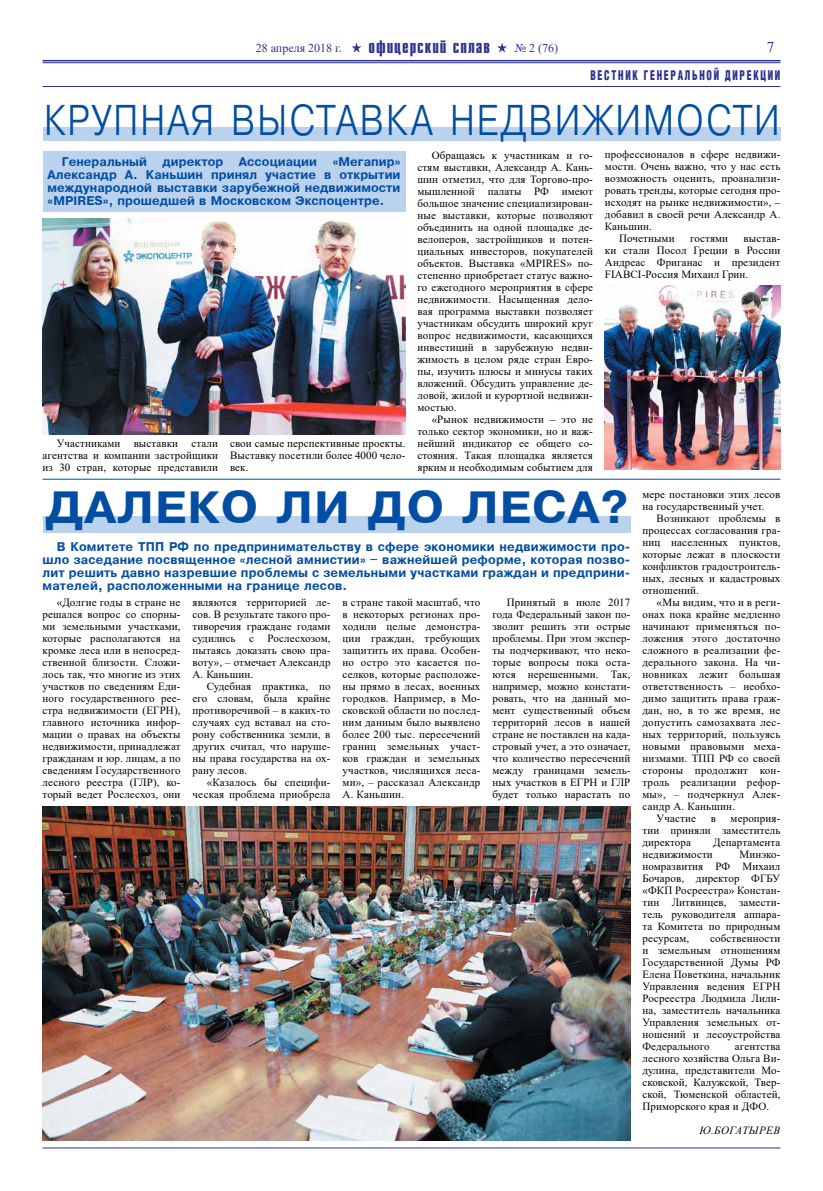
<style>
.page{position:relative;width:823px;height:1191px;background:#fff}
.page>*{position:absolute;margin:0;border:0;box-sizing:border-box;transform-origin:0 0}
.t1{font:300 43px "Pragmatica";letter-spacing:.04em;color:#034ea2;scale:.83 1}
.t2{font:43px "Pragmatica Bold Cyrillic";letter-spacing:.03em;color:#034ea2}
.t3{font:700 18px "Compact C";letter-spacing:.05em;color:#2e3092;scale:1.06 1}
.t4{font:15px "Times New Roman";color:#2e3092}
.t5{font:700 13px "AG Letterica Cond L";letter-spacing:.18em;color:#2e3092;scale:.75 1}
.t6{font:12px/13px "Pragmatica Bold Cyrillic";letter-spacing:.01em;color:#034ea2;text-align:justify;scale:.96 1}
.t7{font:12px "Times New Roman";color:#2e3092}
.t8{font:11px/12px "Times New Roman";letter-spacing:.01em;color:#000;text-align:justify}
.t9{font:italic 11px "Times New Roman";letter-spacing:.045em;color:#000}
</style>
<div class="page">
<hr style="left:43px;top:1147px;width:737px;height:1px;background:#2e3092">
<svg style="left:351px;top:43px;width:10px;height:10px"></svg>
<svg style="left:497px;top:43px;width:9px;height:10px"></svg>
<hr style="left:43px;top:60px;width:737px;height:1px;background:#2e3092">
<hr style="left:43px;top:62px;width:737px;height:1px;background:#2e3092">
<hr style="left:43px;top:86px;width:737px;height:1px;background:#2e3092">
<div style="left:43px;top:151px;width:362px;height:60px;background:#bad2ed"></div>
<div style="left:43px;top:127px;width:737px;height:14px;background:#bad2ed"></div>
<div style="left:43px;top:516px;width:587px;height:16px;background:#bad2ed"></div>
<img style="left:43px;top:218px;width:362px;height:216px">
<img style="left:604px;top:286px;width:176px;height:184px">
<hr style="left:43px;top:479px;width:737px;height:1px;background:#034ea2">
<img style="left:43px;top:806px;width:587px;height:335px">
<p class="t7" style="left:255px;top:39px;width:87px">28 апреля 2018 г.</p>
<h2 class="t3" style="left:368px;top:38px;width:116px">офицерский сплав</h2>
<p class="t7" style="left:514px;top:39px;width:45px">№ 2 (76)</p>
<h3 class="t4" style="left:766px;top:37px;width:9px">7</h3>
<p class="t5" style="left:590px;top:67px;width:255px">ВЕСТНИК ГЕНЕРАЛЬНОЙ ДИРЕКЦИИ</p>
<h1 class="t1" style="left:44px;top:92px;width:888px">КРУПНАЯ ВЫСТАВКА НЕДВИЖИМОСТИ</h1>
<p class="t6" style="left:48px;top:155px;width:369px;text-indent:285px">«Мегапир» Александр А. Каньшин принял участие в открытии международной выставки зарубежной недвижимости «MPIRES», прошедшей в Московском Экспоцентре.</p>
<p class="t6" style="left:62px;top:155px;width:90px">Генеральный</p>
<p class="t6" style="left:162px;top:155px;width:65px">директор</p>
<p class="t6" style="left:239px;top:155px;width:83px">Ассоциации</p>
<p class="t8" style="left:43px;top:437px;width:177px;text-indent:14px">Участниками выставки стали агентства и компании застройщики из 30 стран, которые представили</p>
<p class="t8" style="left:230px;top:437px;width:177px">свои самые перспективные проекты.<br>Выставку посетили более 4000 чело&shy;век.</p>
<p class="t8" style="left:417px;top:149px;width:177px;text-indent:14px">Обращаясь к участникам и го&shy;стям выставки, Александр А. Кань&shy;шин отметил, что для Торгово-про&shy;мышленной палаты РФ имеют большое значение специализирован&shy;ные выставки, которые позволяют объединить на одной площадке де&shy;велоперов, застройщиков и потен&shy;циальных инвесторов, покупателей объектов. Выставка «MPIRES» по&shy;степенно приобретает статус важно&shy;го ежегодного мероприятия в сфере недвижимости. Насыщенная дело&shy;вая программа выставки позволяет участникам обсудить широкий круг вопрос недвижимости, касающихся инвестиций в зарубежную недви&shy;жимость в целом ряде стран Евро&shy;пы, изучить плюсы и минусы таких вложений. Обсудить управление де&shy;ловой, жилой и курортной недвижи&shy;мостью.</p>
<p class="t8" style="left:417px;top:413px;width:177px;text-indent:14px">«Рынок недвижимости ‒ это не только сектор экономики, но и важ&shy;нейший индикатор ее общего со&shy;стояния. Такая площадка является ярким и необходимым событием для</p>
<p class="t8" style="left:604px;top:148px;width:177px">профессионалов в сфере недвижи-</p>
<p class="t8" style="left:604px;top:160px;width:177px">мости. Очень важно, что у нас есть</p>
<p class="t8" style="left:604px;top:172px;width:177px">возможность оценить, проанализи-</p>
<p class="t8" style="left:604px;top:184px;width:177px">ровать тренды, которые сегодня про-</p>
<p class="t8" style="left:604px;top:196px;width:177px">исходят на рынке недвижимости», ‒</p>
<p class="t8" style="left:604px;top:208px;width:177px">добавил в своей речи Александр А.</p>
<p class="t8" style="left:604px;top:220px;width:48px">Каньшин.</p>
<p class="t8" style="left:618px;top:232px;width:57px">Почетными</p>
<p class="t8" style="left:689px;top:232px;width:40px">гостями</p>
<p class="t8" style="left:604px;top:232px;width:177px;text-indent:138px">выстав&shy;ки стали Посол Греции в России Андреас Фриганас и президент FIABCI-Россия Михаил Грин.</p>
<h1 class="t2" style="left:46px;top:483px;width:583px">ДАЛЕКО ЛИ ДО ЛЕСА?</h1>
<p class="t6" style="left:43px;top:540px;width:613px;text-indent:14px">В Комитете ТПП РФ по предпринимательству в сфере экономики недвижимости про&shy;шло заседание посвященное «лесной амнистии» – важнейшей реформе, которая позво&shy;лит решить давно назревшие проблемы с земельными участками граждан и предприни&shy;мателей, расположенными на границе лесов.</p>
<p class="t8" style="left:43px;top:595px;width:139px;text-indent:14px">«Долгие годы в стране не решался вопрос со спорны&shy;ми земельными участками, которые располагаются на кромке леса или в непосред&shy;ственной близости. Сложи&shy;лось так, что многие из этих участков по сведениям Еди&shy;ного государственного рее&shy;стра недвижимости (ЕГРН), главного источника инфор&shy;мации о правах на объекты недвижимости, принадлежат гражданам и юр. лицам, а по сведениям Государственного лесного реестра (ГЛР), ко&shy;торый ведет Рослесхоз, они</p>
<p class="t8" style="left:192px;top:595px;width:139px">являются территорией ле&shy;сов. В результате такого про&shy;тиворечия граждане годами судились с Рослесхозом, пытаясь доказать свою пра&shy;воту», – отмечает Александр А. Каньшин.</p>
<p class="t8" style="left:192px;top:679px;width:139px;text-indent:14px">Судебная практика, по его словам, была крайне противоречивой – в каких-то случаях суд вставал на сто&shy;рону собственника земли, в других считал, что наруше&shy;ны права государства на ох&shy;рану лесов.</p>
<p class="t8" style="left:192px;top:775px;width:139px;text-align:right">«Казалось бы специфи&shy;ческая проблема приобрела</p>
<p class="t8" style="left:342px;top:595px;width:139px">в стране такой масштаб, что в некоторых регионах про&shy;ходили целые демонстра&shy;ции граждан, требующих защитить их права. Особен&shy;но остро это касается по&shy;селков, которые расположе&shy;ны прямо в лесах, военных городков. Например, в Мо&shy;сковской области по послед&shy;ним данным было выявлено более 200 тыс. пересечений границ земельных участ&shy;ков граждан и земельных участков, числящихся леса&shy;ми», – рассказал Александр А. Каньшин.</p>
<p class="t8" style="left:492px;top:595px;width:139px;text-indent:14px">Принятый в июле 2017 года Федеральный закон по&shy;зволит решить эти острые проблемы. При этом экспер&shy;ты подчеркивают, что неко&shy;торые вопросы пока оста&shy;ются нерешенными. Так, например, можно констати&shy;ровать, что на данный мо&shy;мент существенный объем территорий лесов в нашей стране не поставлен на када&shy;стровый учет, а это означает, что количество пересечений между границами земель&shy;ных участков в ЕГРН и ГЛР будет только нарастать по</p>
<p class="t8" style="left:642px;top:488px;width:139px">мере постановки этих лесов на государственный учет.</p>
<p class="t8" style="left:642px;top:512px;width:139px;text-indent:14px">Возникают проблемы в процессах согласования гра&shy;ниц населенных пунктов, которые лежат в плоскости конфликтов градостроитель&shy;ных, лесных и кадастровых отношений.</p>
<p class="t8" style="left:656px;top:596px;width:125px">«Мы видим, что и в реги-</p>
<p class="t8" style="left:642px;top:608px;width:139px">онах пока крайне медленно</p>
<p class="t8" style="left:642px;top:620px;width:139px">начинают применяться по-</p>
<p class="t8" style="left:642px;top:632px;width:139px">ложения этого достаточно</p>
<p class="t8" style="left:642px;top:644px;width:139px">сложного в реализации фе-</p>
<p class="t8" style="left:642px;top:656px;width:139px">дерального закона. На чи-</p>
<p class="t8" style="left:642px;top:668px;width:139px">новниках лежит большая</p>
<p class="t8" style="left:642px;top:680px;width:139px">ответственность – необхо-</p>
<p class="t8" style="left:642px;top:692px;width:139px">димо защитить права граж-</p>
<p class="t8" style="left:642px;top:704px;width:139px">дан, но, в то же время, не</p>
<p class="t8" style="left:642px;top:716px;width:139px">допустить самозахвата лес-</p>
<p class="t8" style="left:642px;top:728px;width:139px">ных территорий, пользуясь</p>
<p class="t8" style="left:642px;top:740px;width:139px">новыми правовыми меха-</p>
<p class="t8" style="left:642px;top:752px;width:139px">низмами. ТПП РФ со своей</p>
<p class="t8" style="left:642px;top:764px;width:139px">стороны продолжит кон-</p>
<p class="t8" style="left:642px;top:776px;width:139px">троль реализации рефор-</p>
<p class="t8" style="left:642px;top:788px;width:139px">мы», – подчеркнул Алек-</p>
<p class="t8" style="left:642px;top:800px;width:94px">сандр А. Каньшин.</p>
<p class="t8" style="left:656px;top:812px;width:41px">Участие</p>
<p class="t8" style="left:710px;top:812px;width:7px">в</p>
<p class="t8" style="left:642px;top:812px;width:139px;text-indent:88px">мероприя&shy;тии приняли заместитель директора</p>
<p class="t8" style="left:712px;top:836px;width:69px">Департамента</p>
<p class="t8" style="left:642px;top:848px;width:139px;text-indent:97px">Минэко&shy;номразвития РФ Михаил Бочаров, директор ФГБУ «ФКП Росреестра» Констан&shy;тин Литвинцев, замести&shy;тель руководителя аппара&shy;та Комитета по природным ресурсам,</p>
<p class="t8" style="left:642px;top:848px;width:72px">недвижимости</p>
<p class="t8" style="left:642px;top:932px;width:139px;text-indent:68px">собственности и земельным отношениям Государственной Думы РФ Елена Поветкина, начальник Управления ведения ЕГРН Росреестра Людмила Лили&shy;на, заместитель начальника Управления земельных от&shy;ношений и лесоустройства Федерального</p>
<p class="t8" style="left:642px;top:1040px;width:139px;text-indent:92px">агентства лесного хозяйства Ольга Ви&shy;дулина, представители Мо&shy;сковской, Калужской, Твер&shy;ской, Тюменской областей, Приморского края и ДФО.</p>
<p class="t9" style="left:699px;top:1123px;width:82px">Ю.БОГАТЫРЕВ</p>
</div>
